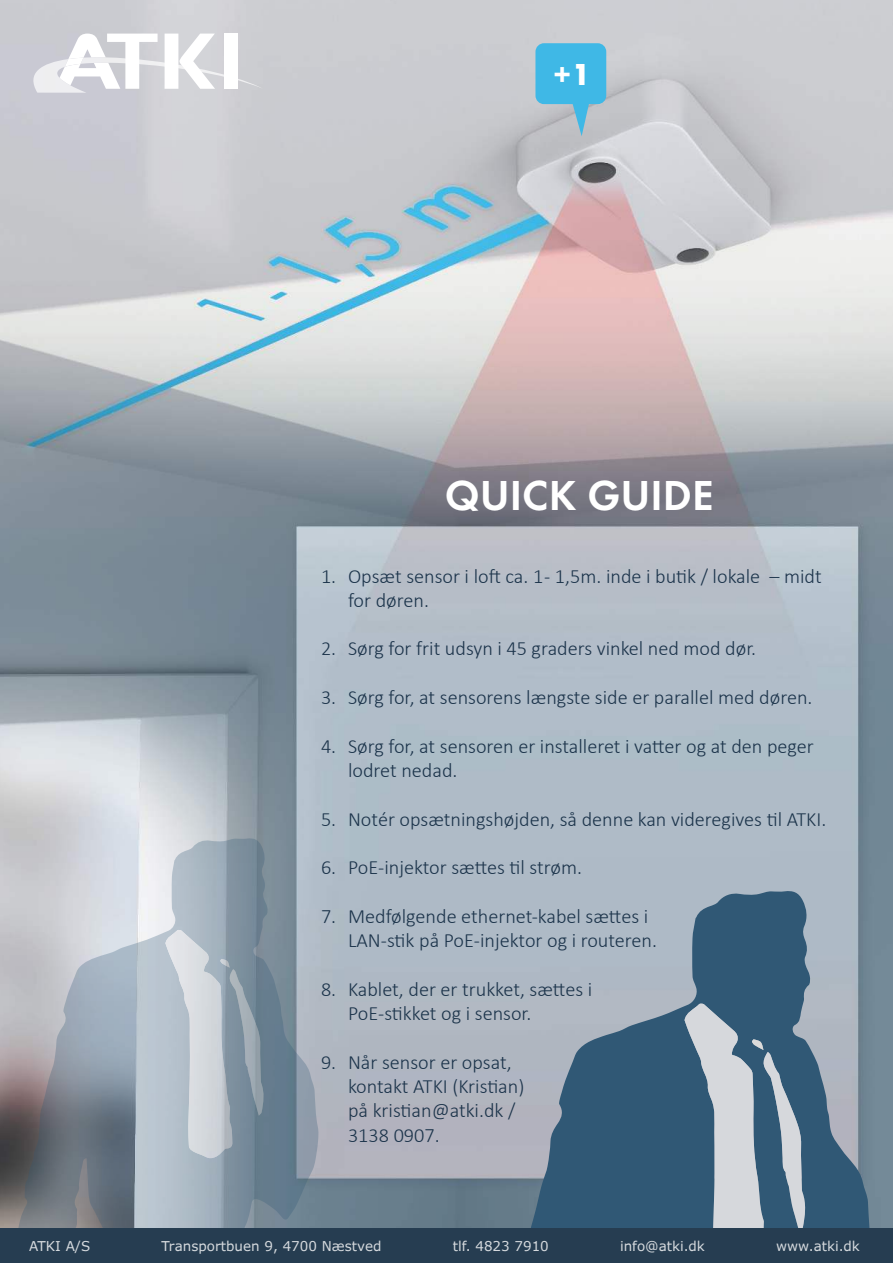
<style>
.page{position:relative;width:893px;height:1263px;background:#fff}
.page>*{position:absolute;margin:0;border:0;box-sizing:border-box;transform-origin:0 0}
.t1{font:43.5px "Futura Dem";color:#fff}
.t2{font:700 31.5px "Futura";color:#fff}
.t3{font:300 20.25px/24.3px "Calibri";color:#1c344b}
.t4{font:13.5px "Verdana Pro";color:#fff}
</style>
<div class="page">
<img style="left:0;top:0;width:893px;height:1228px">
<svg style="left:17px;top:838px;width:302px;height:390px;background:#9ca6b0"></svg>
<svg style="left:165px;top:930px;width:100px;height:229px;background:#abb6c0"></svg>
<svg style="left:502px;top:890px;width:371px;height:338px;background:#71899c"></svg>
<svg style="left:684px;top:1003px;width:123px;height:225px;background:#788fa1"></svg>
<svg style="left:33px;top:34px;width:230px;height:59px"></svg>
<div style="left:535px;top:43px;width:71px;height:61px;background:#3fb8e6;border-radius:9px"></div>
<svg style="left:571px;top:104px;width:19px;height:32px"></svg>
<div style="left:0;top:1228px;width:893px;height:35px;background:#263d51"></div>
<h2 class="t2" style="left:553px;top:55px;width:39px">+1</h2>
<h1 class="t1" style="left:445px;top:469px;width:270px">QUICK GUIDE</h1>
<p class="t3" style="left:348px;top:563px;width:475px;text-indent:-27px">1. Opsæt sensor i lo昀琀 ca. 1 - 1,5m. inde i bu琀椀k / lokale – midt for døren.</p>
<p class="t3" style="left:321px;top:636px;width:437px">2. Sørg for frit udsyn i 45 graders vinkel ned mod dør.</p>
<p class="t3" style="left:321px;top:685px;width:493px">3. Sørg for, at sensorens længste side er parallel med døren.</p>
<p class="t3" style="left:348px;top:733px;width:467px;text-indent:-27px">4. Sørg for, at sensoren er installeret i va琀琀er og at den peger lodret nedad.</p>
<p class="t3" style="left:321px;top:806px;width:507px">5. Notér opsætningshøjden, så denne kan videregives 琀椀l ATKI.</p>
<p class="t3" style="left:321px;top:855px;width:262px">6. PoE-injektor sæ琀琀es 琀椀l strøm.</p>
<p class="t3" style="left:348px;top:904px;width:311px;text-indent:-27px">7. Medfølgende ethernet-kabel sæ琀琀es i<br>LAN-s琀椀k på PoE-injektor og i routeren.</p>
<p class="t3" style="left:348px;top:976px;width:246px;text-indent:-27px">8. Kablet, der er trukket, sæ琀琀es i<br>PoE-s琀椀kket og i sensor.</p>
<p class="t3" style="left:348px;top:1049px;width:178px;text-indent:-27px">9. Når sensor er opsat, kontakt ATKI (Kris琀椀an) på kris琀椀an@atki.dk /<br>3138 0907.</p>
<p class="t4" style="left:29px;top:1240px;width:63px">ATKI A/S</p>
<p class="t4" style="left:162px;top:1240px;width:221px">Transportbuen 9, 4700 Næstved</p>
<p class="t4" style="left:453px;top:1240px;width:98px">tlf. 4823 7910</p>
<p class="t4" style="left:620px;top:1240px;width:86px">info@atki.dk</p>
<p class="t4" style="left:776px;top:1240px;width:85px">www.atki.dk</p>
</div>
